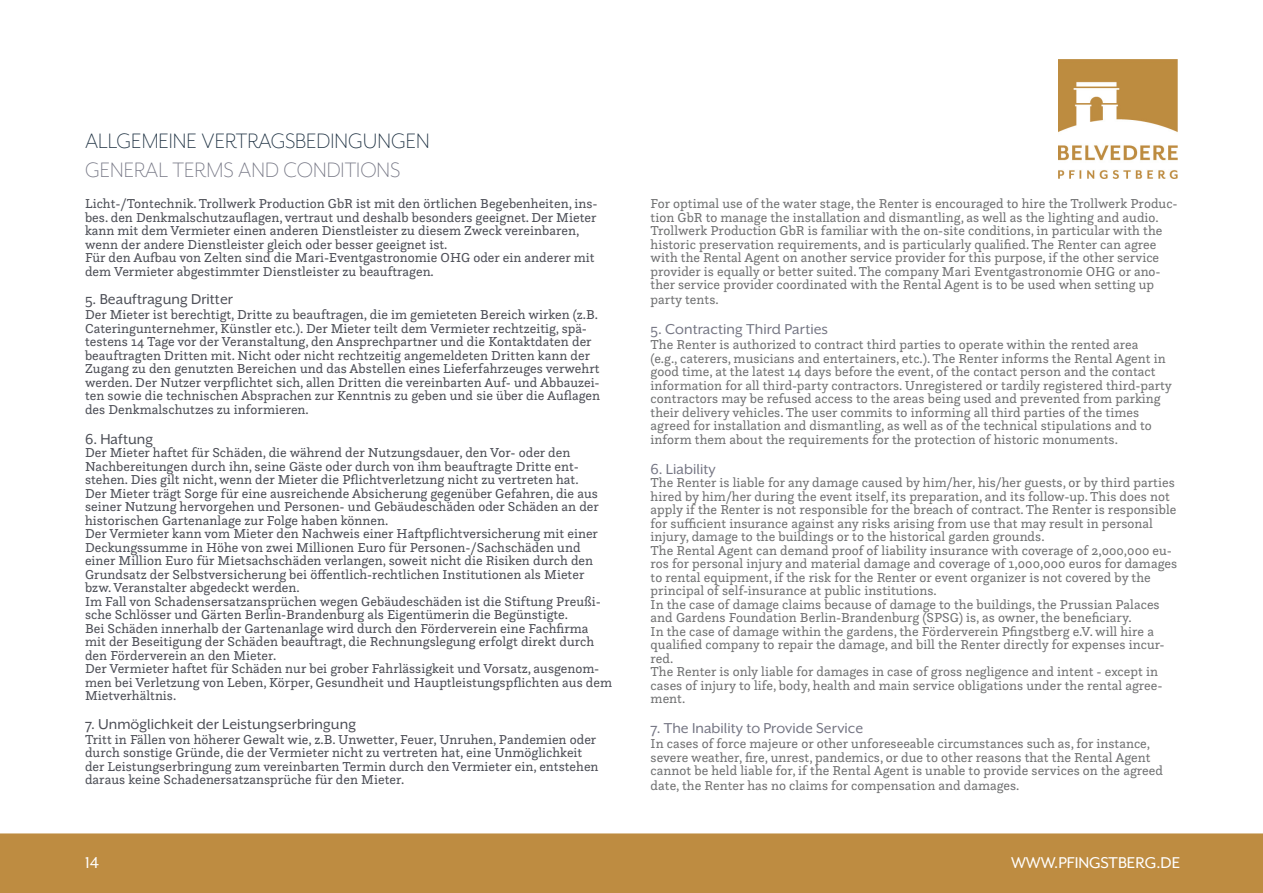
<style>
.page{position:relative;width:1263px;height:893px;background:#fff}
.page>*{position:absolute;margin:0;border:0;box-sizing:border-box;transform-origin:0 0}
.t1{font:300 24px "Mr Eaves XL San OT";color:#1d3041}
.t2{font:300 24px "Mr Eaves XL San OT";color:#757684}
.t3{font:18px "Mr Eaves XL San OT";color:#fff}
.t4{font:16.5px "Mr Eaves XL San OT";color:#4c4e56}
.t5{font:16.5px "Mr Eaves XL San OT";color:#757684}
.t6{font:13.5px/13.5px "Questa Slab";color:#707172}
.t7{font:13.5px/13.5px "Questa Slab";color:#4c4e56}
</style>
<div class="page">
<div style="left:0;top:833px;width:1263px;height:60px;background:#be8c41"></div>
<img style="left:1059px;top:60px;width:119px;height:118px">
<h1 class="t1" style="left:85px;top:129px;width:346px">ALLGEMEINE VERTRAGSBEDINGUNGEN</h1>
<h1 class="t2" style="left:85px;top:158px;width:317px">GENERAL TERMS AND CONDITIONS</h1>
<p class="t7" style="left:85px;top:196px;width:514px">Licht-/Tontechnik. Trollwerk Production GbR ist mit den örtlichen Begebenheiten, ins&shy;bes. den Denkmalschutzauflagen, vertraut und deshalb besonders geeignet. Der Mieter kann mit dem Vermieter einen anderen Dienstleister zu diesem Zweck vereinbaren, wenn der andere Dienstleister gleich oder besser geeignet ist.<br>Für den Aufbau von Zelten sind die Mari-Eventgastronomie OHG oder ein anderer mit dem Vermieter abgestimmter Dienstleister zu beauftragen.</p>
<p class="t4" style="left:85px;top:291px;width:150px">5. Beauftragung Dritter</p>
<p class="t7" style="left:85px;top:307px;width:517px">Der Mieter ist berechtigt, Dritte zu beauftragen, die im gemieteten Bereich wirken (z.B.<br>Cateringunternehmer, Künstler etc.). Der Mieter teilt dem Vermieter rechtzeitig, spä&shy;testens 14 Tage vor der Veranstaltung, den Ansprechpartner und die Kontaktdaten der beauftragten Dritten mit. Nicht oder nicht rechtzeitig angemeldeten Dritten kann der Zugang zu den genutzten Bereichen und das Abstellen eines Lieferfahrzeuges verwehrt werden. Der Nutzer verpflichtet sich, allen Dritten die vereinbarten Auf- und Abbauzei&shy;ten sowie die technischen Absprachen zur Kenntnis zu geben und sie über die Auflagen des Denkmalschutzes zu informieren.</p>
<p class="t4" style="left:85px;top:430px;width:70px">6. Haftung</p>
<p class="t7" style="left:85px;top:445px;width:529px">Der Mieter haftet für Schäden, die während der Nutzungsdauer, den Vor- oder den Nachbereitungen durch ihn, seine Gäste oder durch von ihm beauftragte Dritte ent&shy;stehen. Dies gilt nicht, wenn der Mieter die Pflichtverletzung nicht zu vertreten hat.<br>Der Mieter trägt Sorge für eine ausreichende Absicherung gegenüber Gefahren, die aus seiner Nutzung hervorgehen und Personen- und Gebäudeschäden oder Schäden an der historischen Gartenanlage zur Folge haben können.<br>Der Vermieter kann vom Mieter den Nachweis einer Haftpflichtversicherung mit einer Deckungssumme in Höhe von zwei Millionen Euro für Personen-/Sachschäden und einer Million Euro für Mietsachschäden verlangen, soweit nicht die Risiken durch den Grundsatz der Selbstversicherung bei öffentlich-rechtlichen Institutionen als Mieter bzw. Veranstalter abgedeckt werden.<br>Im Fall von Schadensersatzansprüchen wegen Gebäudeschäden ist die Stiftung Preußi&shy;sche Schlösser und Gärten Berlin-Brandenburg als Eigentümerin die Begünstigte.<br>Bei Schäden innerhalb der Gartenanlage wird durch den Förderverein eine Fachfirma mit der Beseitigung der Schäden beauftragt, die Rechnungslegung erfolgt direkt durch den Förderverein an den Mieter.<br>Der Vermieter haftet für Schäden nur bei grober Fahrlässigkeit und Vorsatz, ausgenom&shy;men bei Verletzung von Leben, Körper, Gesundheit und Hauptleistungspflichten aus dem Mietverhältnis.</p>
<p class="t4" style="left:85px;top:715px;width:272px">7. Unmöglichkeit der Leistungserbringung</p>
<p class="t7" style="left:85px;top:732px;width:515px">Tritt in Fällen von höherer Gewalt wie, z.B. Unwetter, Feuer, Unruhen, Pandemien oder durch sonstige Gründe, die der Vermieter nicht zu vertreten hat, eine Unmöglichkeit der Leistungserbringung zum vereinbarten Termin durch den Vermieter ein, entstehen daraus keine Schadenersatzansprüche für den Mieter.</p>
<p class="t6" style="left:651px;top:196px;width:528px">For optimal use of the water stage, the Renter is encouraged to hire the Trollwerk Produc&shy;tion GbR to manage the installation and dismantling, as well as the lighting and audio.<br>Trollwerk Production GbR is familiar with the on-site conditions, in particular with the historic preservation requirements, and is particularly qualified. The Renter can agree with the Rental Agent on another service provider for this purpose, if the other service provider is equally or better suited. The company Mari Eventgastronomie OHG or ano&shy;ther service provider coordinated with the Rental Agent is to be used when setting up</p>
<p class="t6" style="left:651px;top:292px;width:70px">party tents.</p>
<p class="t5" style="left:651px;top:321px;width:179px">5. Contracting Third Parties</p>
<p class="t6" style="left:651px;top:337px;width:523px">The Renter is authorized to contract third parties to operate within the rented area<br>(e.g., caterers, musicians and entertainers, etc.). The Renter informs the Rental Agent in good time, at the latest 14 days before the event, of the contact person and the contact information for all third-party contractors. Unregistered or tardily registered third-party contractors may be refused access to the areas being used and prevented from parking their delivery vehicles. The user commits to informing all third parties of the times agreed for installation and dismantling, as well as of the technical stipulations and to inform them about the requirements for the protection of historic monuments.</p>
<p class="t5" style="left:651px;top:460px;width:66px">6. Liability</p>
<p class="t6" style="left:651px;top:475px;width:528px">The Renter is liable for any damage caused by him/her, his/her guests, or by third parties hired by him/her during the event itself, its preparation, and its follow-up. This does not apply if the Renter is not responsible for the breach of contract. The Renter is responsible for sufficient insurance against any risks arising from use that may result in personal injury, damage to the buildings or to the historical garden grounds.<br>The Rental Agent can demand proof of liability insurance with coverage of 2,000,000 eu&shy;ros for personal injury and material damage and coverage of 1,000,000 euros for damages to rental equipment, if the risk for the Renter or event organizer is not covered by the principal of self-insurance at public institutions.<br>In the case of damage claims because of damage to the buildings, the Prussian Palaces and Gardens Foundation Berlin-Brandenburg (SPSG) is, as owner, the beneficiary.<br>In the case of damage within the gardens, the Förderverein Pfingstberg e.V. will hire a qualified company to repair the damage, and bill the Renter directly for expenses incur&shy;red.<br>The Renter is only liable for damages in case of gross negligence and intent - except in cases of injury to life, body, health and main service obligations under the rental agree&shy;ment.</p>
<p class="t5" style="left:651px;top:720px;width:214px">7. The Inability to Provide Service</p>
<p class="t6" style="left:651px;top:736px;width:514px">In cases of force majeure or other unforeseeable circumstances such as, for instance, severe weather, fire, unrest, pandemics, or due to other reasons that the Rental Agent cannot be held liable for, if the Rental Agent is unable to provide services on the agreed</p>
<p class="t6" style="left:651px;top:778px;width:370px">date, the Renter has no claims for compensation and damages.</p>
<h2 class="t3" style="left:85px;top:854px;width:15px">14</h2>
<h2 class="t3" style="left:1011px;top:854px;width:171px">www.pfingstberg.de</h2>
</div>
